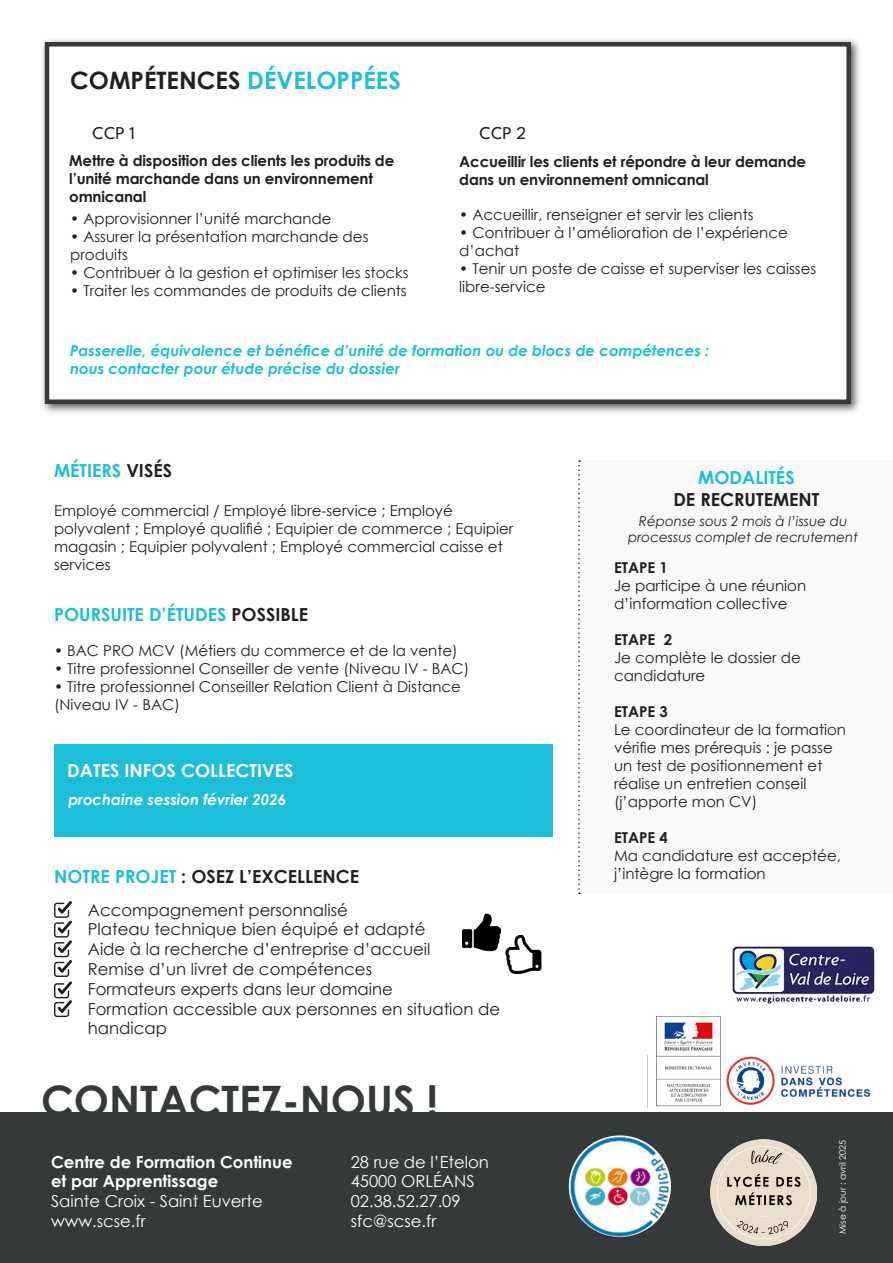
<style>
.page{position:relative;width:893px;height:1263px;background:#fff}
.page>*{position:absolute;margin:0;border:0;box-sizing:border-box;transform-origin:0 0}
.t1{font:700 42px "Century Gothic";color:#35393a}
.t2{font:700 24px "Century Gothic";color:#231f20}
.t3{font:700 18px "Century Gothic";color:#1cbeda}
.t4{font:700 18px "Century Gothic";color:#231f20}
.t5{font:700 18px "Century Gothic";color:#fff}
.t6{font:100 18px "League Spartan";letter-spacing:.005em;color:#231f20}
.t7{font:16.5px/19.8px "Century Gothic";color:#231f20}
.t8{font:16.5px "Century Gothic";color:#fff}
.t9{font:700 16.5px/19.8px "Century Gothic";color:#fff}
.t10{font:15px/18px "Century Gothic";color:#231f20}
.t11{font:700 15px/18px "Century Gothic";letter-spacing:-.01em;color:#231f20}
.t12{font:italic 700 15px/18px "Century Gothic";color:#1cbeda}
.t13{font:italic 700 15px "Century Gothic";color:#fff}
.t14{font:italic 13.5px/16.2px "Century Gothic";color:#231f20;text-align:center}
.t15{font:9px "Century Gothic";color:#fff}
.s1{color:#1cbeda}
.s2{color:#231f20}
</style>
<div class="page">
<div style="left:40px;top:37px;width:822px;height:378px;background:#231f20;opacity:.75"></div>
<div style="left:45px;top:42px;width:806px;height:362px;background:#fff;border:4px solid #36393a"></div>
<div style="left:0;top:1113px;width:893px;height:150px;background:#36393a"></div>
<img style="left:569px;top:1135px;width:102px;height:102px;border-radius:51px">
<div style="left:578px;top:460px;width:315px;height:433px;background:#f9f9f9"></div>
<svg style="left:578px;top:460px;width:2px;height:434px"></svg>
<svg style="left:54px;top:901px;width:18px;height:116px"></svg>
<img style="left:505px;top:935px;width:37px;height:38px">
<img style="left:462px;top:914px;width:38px;height:37px">
<div style="left:54px;top:745px;width:498px;height:92px;background:#1cbeda"></div>
<img style="left:647px;top:1017px;width:222px;height:91px">
<img style="left:732px;top:945px;width:143px;height:59px">
<img style="left:710px;top:1140px;width:106px;height:106px">
<p class="t2" style="left:70px;top:62px;width:332px">COMPÉTENCES <span class="s1">DÉVELOPPÉES</span></p>
<p class="t6" style="left:93px;top:120px;width:44px">CCP 1</p>
<p class="t6" style="left:480px;top:120px;width:48px">CCP 2</p>
<p class="t11" style="left:69px;top:151px;width:327px">Mettre à disposition des clients les produits de l’unité marchande dans un environnement omnicanal</p>
<p class="t11" style="left:459px;top:152px;width:348px">Accueillir les clients et répondre à leur demande dans un environnement omnicanal</p>
<p class="t10" style="left:70px;top:209px;width:263px">• Approvisionner l’unité marchande</p>
<p class="t10" style="left:70px;top:227px;width:300px">• Assurer la présentation marchande des produits</p>
<p class="t10" style="left:70px;top:263px;width:340px">• Contribuer à la gestion et optimiser les stocks</p>
<p class="t10" style="left:70px;top:281px;width:338px">• Traiter les commandes de produits de clients</p>
<p class="t10" style="left:459px;top:205px;width:296px">• Accueillir, renseigner et servir les clients</p>
<p class="t10" style="left:459px;top:223px;width:330px">• Contribuer à l’amélioration de l’expérience d’achat</p>
<p class="t10" style="left:459px;top:259px;width:359px">• Tenir un poste de caisse et superviser les caisses libre-service</p>
<p class="t12" style="left:70px;top:341px;width:641px">Passerelle, équivalence et bénéfice d’unité de formation ou de blocs de compétences : nous contacter pour étude précise du dossier</p>
<p class="t3" style="left:54px;top:457px;width:120px">MÉTIERS <span class="s2">VISÉS</span></p>
<p class="t10" style="left:54px;top:502px;width:461px">Employé commercial / Employé libre-service ; Employé polyvalent ; Employé qualifié ; Equipier de commerce ; Equipier magasin ; Equipier polyvalent ; Employé commercial caisse et services</p>
<p class="t3" style="left:54px;top:600px;width:256px">POURSUITE D’ÉTUDES <span class="s2">POSSIBLE</span></p>
<p class="t10" style="left:54px;top:641px;width:405px">• BAC PRO MCV (Métiers du commerce et de la vente)</p>
<p class="t10" style="left:54px;top:659px;width:417px">• Titre professionnel Conseiller de vente (Niveau IV - BAC)</p>
<p class="t10" style="left:54px;top:677px;width:408px">• Titre professionnel Conseiller Relation Client à Distance</p>
<p class="t10" style="left:54px;top:695px;width:127px">(Niveau IV - BAC)</p>
<p class="t5" style="left:67px;top:757px;width:228px">DATES INFOS COLLECTIVES</p>
<p class="t13" style="left:68px;top:788px;width:219px">prochaine session février 2026</p>
<p class="t4" style="left:54px;top:863px;width:306px"><span class="s1">NOTRE PROJET</span> : OSEZ L’EXCELLENCE</p>
<p class="t7" style="left:88px;top:899px;width:261px">Accompagnement personnalisé</p>
<p class="t7" style="left:88px;top:919px;width:339px">Plateau technique bien équipé et adapté</p>
<p class="t7" style="left:88px;top:939px;width:344px">Aide à la recherche d’entreprise d’accueil</p>
<p class="t7" style="left:88px;top:959px;width:286px">Remise d’un livret de compétences</p>
<p class="t7" style="left:88px;top:979px;width:307px">Formateurs experts dans leur domaine</p>
<p class="t7" style="left:88px;top:998px;width:414px">Formation accessible aux personnes en situation de handicap</p>
<p class="t1" style="left:41px;top:1069px;width:399px">CONTACTEZ-NOUS !</p>
<p class="t9" style="left:51px;top:1151px;width:243px">Centre de Formation Continue et par Apprentissage</p>
<p class="t8" style="left:51px;top:1190px;width:213px">Sainte Croix - Saint Euverte</p>
<p class="t8" style="left:51px;top:1209px;width:96px">www.scse.fr</p>
<p class="t8" style="left:351px;top:1150px;width:140px">28 rue de l’Etelon</p>
<p class="t8" style="left:351px;top:1170px;width:125px">45000 ORLÉANS</p>
<p class="t8" style="left:351px;top:1190px;width:111px">02.38.52.27.09</p>
<p class="t8" style="left:351px;top:1209px;width:87px">sfc@scse.fr</p>
<p class="t3" style="left:698px;top:464px;width:98px">MODALITÉS</p>
<p class="t4" style="left:673px;top:485px;width:148px">DE RECRUTEMENT</p>
<p class="t14" style="left:628px;top:512px;width:231px">Réponse sous 2 mois à l’issue du processus complet de recrutement</p>
<p class="t11" style="left:614px;top:558px;width:55px">ETAPE 1</p>
<p class="t10" style="left:614px;top:576px;width:194px">Je participe à une réunion d’information collective</p>
<p class="t11" style="left:614px;top:630px;width:60px">ETAPE 2</p>
<p class="t10" style="left:614px;top:648px;width:188px">Je complète le dossier de candidature</p>
<p class="t11" style="left:614px;top:702px;width:55px">ETAPE 3</p>
<p class="t10" style="left:614px;top:720px;width:234px">Le coordinateur de la formation vérifie mes prérequis : je passe un test de positionnement et réalise un entretien conseil (j’apporte mon CV)</p>
<p class="t11" style="left:614px;top:828px;width:55px">ETAPE 4</p>
<p class="t10" style="left:614px;top:846px;width:228px">Ma candidature est acceptée, j’intègre la formation</p>
<p class="t15" style="left:836px;top:1234px;width:95px;rotate:-90deg">Mise à jour : avril 2025</p>
</div>
